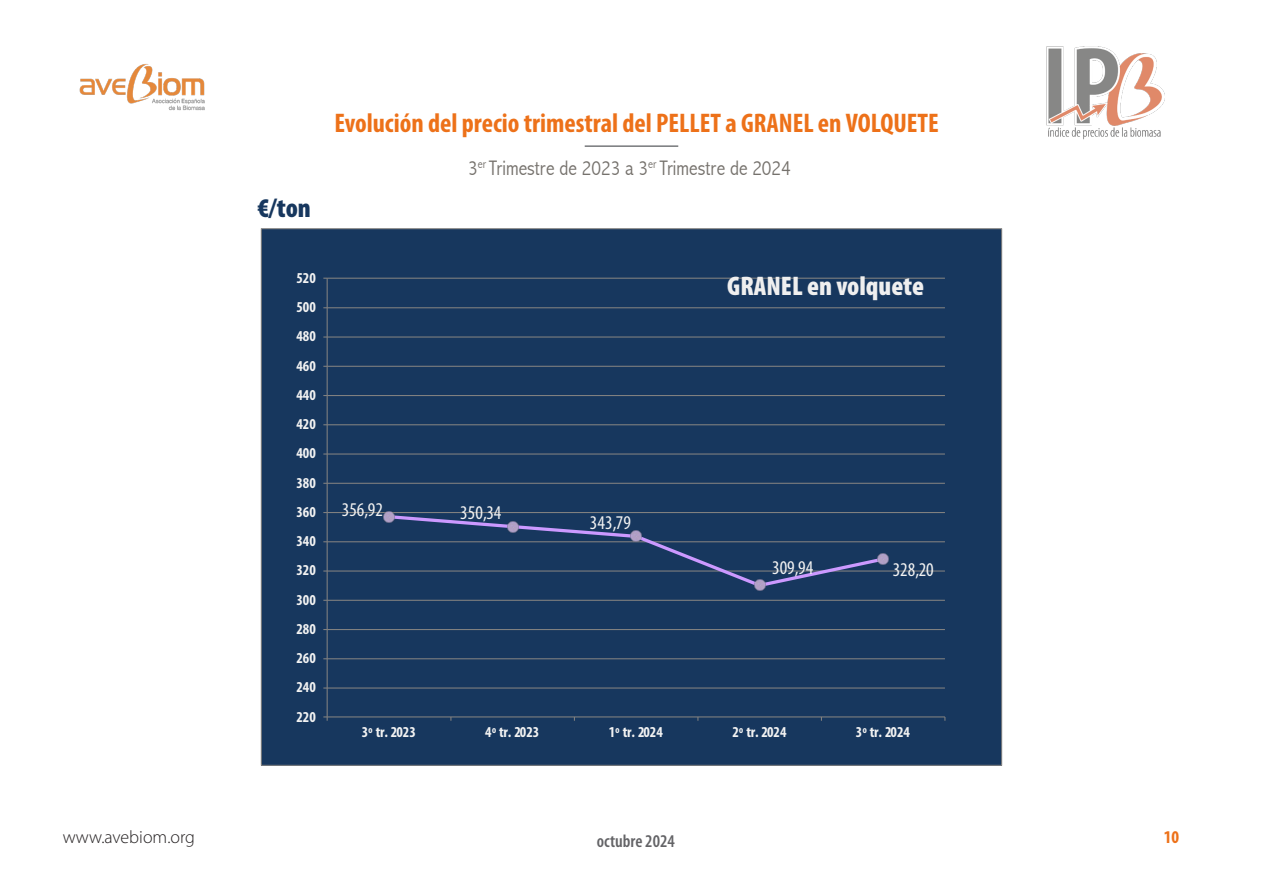
<style>
.page{position:relative;width:1263px;height:893px;background:#fff}
.page>*{position:absolute;margin:0;border:0;box-sizing:border-box;transform-origin:0 0}
.t1{font:700 condensed 27px "Myriad Pro";color:#ed7119}
.t2{font:900 condensed 27px "Myriad Pro";color:#efefef}
.t3{font:900 condensed 27px "Myriad Pro";color:#17375e}
.t4{font:300 condensed 21px "Abadi";color:#75716c}
.t5{font:condensed 19.5px "Myriad Pro";letter-spacing:.005em;color:#f2f2f2}
.t6{font:300 18px "Myriad Pro";color:#231f20}
.t7{font:600 condensed 18px "Myriad Pro";color:#636366}
.t8{font:700 condensed 18px "Myriad Pro";color:#ed7119}
.t9{font:700 condensed 15.15px "Myriad Pro";letter-spacing:.005em;color:#f2f2f2}
</style>
<div class="page">
<img style="left:79px;top:64px;width:126px;height:47px">
<img style="left:1046px;top:47px;width:119px;height:93px">
<div style="left:261px;top:229px;width:741px;height:536px;background:#17375e"></div>
<hr style="left:327px;top:687px;width:618px;height:2px;background:#808080">
<hr style="left:327px;top:658px;width:618px;height:1px;background:#808080">
<hr style="left:327px;top:629px;width:618px;height:1px;background:#808080">
<hr style="left:327px;top:600px;width:618px;height:1px;background:#808080">
<hr style="left:327px;top:570px;width:618px;height:2px;background:#808080">
<hr style="left:327px;top:541px;width:618px;height:1px;background:#808080">
<hr style="left:327px;top:512px;width:618px;height:1px;background:#808080">
<hr style="left:327px;top:483px;width:618px;height:1px;background:#808080">
<hr style="left:327px;top:453px;width:618px;height:2px;background:#808080">
<hr style="left:327px;top:424px;width:618px;height:1px;background:#808080">
<hr style="left:327px;top:395px;width:618px;height:1px;background:#808080">
<hr style="left:327px;top:366px;width:618px;height:1px;background:#808080">
<hr style="left:327px;top:336px;width:618px;height:2px;background:#808080">
<hr style="left:327px;top:307px;width:618px;height:1px;background:#808080">
<hr style="left:327px;top:278px;width:618px;height:1px;background:#808080">
<hr style="left:327px;top:278px;width:1px;height:439px;background:#808080">
<hr style="left:327px;top:716px;width:618px;height:1px;background:#808080">
<svg style="left:323px;top:716px;width:5px;height:5px"></svg>
<svg style="left:383px;top:511px;width:507px;height:80px"></svg>
<hr style="left:585px;top:145px;width:93px;height:2px;background:#76787b">
<p class="t1" style="left:334px;top:106px;width:606px">Evolución del precio trimestral del PELLET a GRANEL en VOLQUETE</p>
<p class="t3" style="left:257px;top:191px;width:55px">€/ton</p>
<p class="t9" style="left:296px;top:268px;width:21px">520</p>
<p class="t9" style="left:296px;top:297px;width:21px">500</p>
<p class="t9" style="left:296px;top:327px;width:21px">480</p>
<p class="t9" style="left:296px;top:356px;width:21px">460</p>
<p class="t9" style="left:296px;top:385px;width:21px">440</p>
<p class="t9" style="left:296px;top:415px;width:21px">420</p>
<p class="t9" style="left:296px;top:444px;width:21px">400</p>
<p class="t9" style="left:296px;top:473px;width:21px">380</p>
<p class="t9" style="left:296px;top:502px;width:21px">360</p>
<p class="t9" style="left:296px;top:532px;width:21px">340</p>
<p class="t9" style="left:296px;top:561px;width:21px">320</p>
<p class="t9" style="left:296px;top:590px;width:21px">300</p>
<p class="t9" style="left:296px;top:619px;width:21px">280</p>
<p class="t9" style="left:296px;top:649px;width:21px">260</p>
<p class="t9" style="left:296px;top:678px;width:21px">240</p>
<p class="t9" style="left:296px;top:707px;width:21px">220</p>
<p class="t4" style="left:468px;top:156px;width:324px">3<sup>er</sup> Trimestre de 2023 a 3<sup>er</sup> Trimestre de 2024</p>
<p class="t5" style="left:342px;top:498px;width:43px">356,92</p>
<p class="t5" style="left:460px;top:501px;width:43px">350,34</p>
<p class="t5" style="left:590px;top:511px;width:43px">343,79</p>
<p class="t2" style="left:727px;top:269px;width:199px">GRANEL en volquete</p>
<p class="t5" style="left:772px;top:556px;width:43px">309,94</p>
<p class="t5" style="left:893px;top:558px;width:43px">328,20</p>
<p class="t9" style="left:362px;top:722px;width:56px">3º tr. 2023</p>
<p class="t9" style="left:485px;top:722px;width:56px">4º tr. 2023</p>
<p class="t9" style="left:609px;top:722px;width:56px">1º tr. 2024</p>
<p class="t9" style="left:732px;top:722px;width:56px">2º tr. 2024</p>
<p class="t9" style="left:856px;top:722px;width:56px">3º tr. 2024</p>
<p class="t6" style="left:63px;top:826px;width:134px">www.avebiom.org</p>
<p class="t8" style="left:1164px;top:825px;width:17px">10</p>
<p class="t7" style="left:597px;top:830px;width:79px">octubre 2024</p>
</div>
